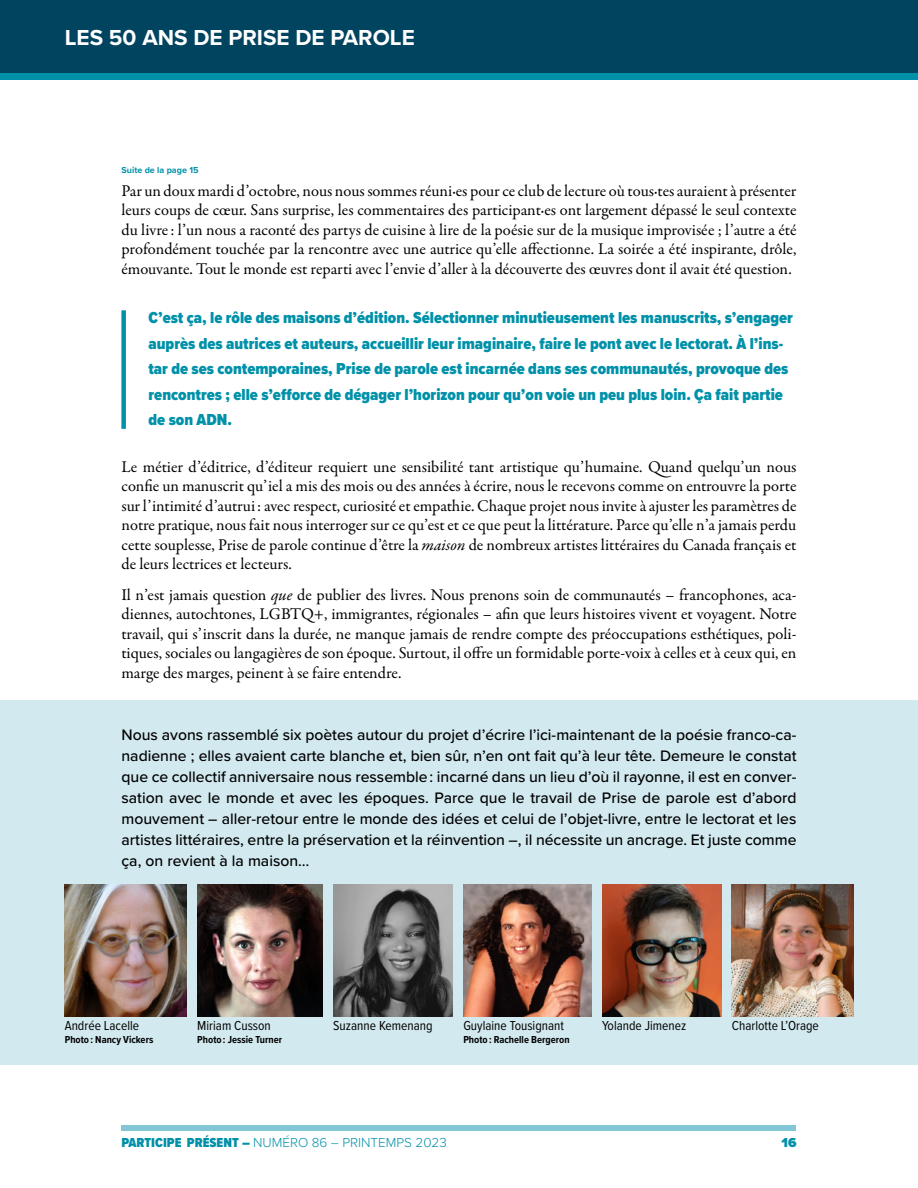
<style>
.page{position:relative;width:918px;height:1188px;background:#fff}
.page>*{position:absolute;margin:0;border:0;box-sizing:border-box;transform-origin:0 0}
.t1{font:700 22.5px "Proxima Nova";color:#fff}
.t2{font:16.5px/19.5px "Garamond Premr Pro";color:#000;text-align:justify}
.t3{font:900 16.5px/25.5px "Proxima Nova Cond";color:#0091a9}
.t4{font:500 15.75px/21px "Proxima Nova";color:#000;text-align:justify}
.t5{font:13.5px "Proxima Nova Cond";color:#000}
.t6{font:300 13.5px "Proxima Nova";color:#0091a9}
.t7{font:900 13.5px "Proxima Nova";color:#0091a9}
.t8{font:700 10.5px "Proxima Nova Cond";color:#000}
.t9{font:700 9px "Proxima Nova";color:#0091a9}
.s1{font-style:italic}
.s2{font-family:"Proxima Nova Cond";font-weight:900}
.s3{font-weight:900}
</style>
<div class="page">
<div style="left:0;top:0;width:918px;height:79px;background:#0091a9"></div>
<div style="left:0;top:0;width:918px;height:73px;background:#004460"></div>
<div style="left:122px;top:1125px;width:674px;height:6px;background:#82c6d5"></div>
<div style="left:121px;top:310px;width:5px;height:119px;background:#0091a9"></div>
<div style="left:0;top:700px;width:918px;height:365px;background:#d2e9ef"></div>
<img style="left:65px;top:884px;width:122px;height:132px">
<img style="left:197px;top:884px;width:126px;height:132px">
<img style="left:333px;top:884px;width:120px;height:132px">
<img style="left:463px;top:884px;width:128px;height:132px">
<img style="left:602px;top:884px;width:119px;height:132px">
<img style="left:732px;top:884px;width:121px;height:132px">
<h1 class="t1" style="left:65px;top:21px;width:352px">LES 50 ANS DE PRISE DE PAROLE</h1>
<p class="t9" style="left:122px;top:163px;width:79px">Suite de la page 15</p>
<p class="t2" style="left:122px;top:181px;width:677px">Par un doux mardi d’octobre, nous nous sommes réuni·es pour ce club de lecture où tous·tes auraient à présenter leurs coups de cœur. Sans surprise, les commentaires des participant·es ont largement dépassé le seul contexte du livre: l’un nous a raconté des partys de cuisine à lire de la poésie sur de la musique improvisée ; l’autre a été profondément touchée par la rencontre avec une autrice qu’elle affectionne. La soirée a été inspirante, drôle, émouvante. Tout le monde est reparti avec l’envie d’aller à la découverte des œuvres dont il avait été question.</p>
<p class="t3" style="left:148px;top:305px;width:646px">C’est ça, le rôle des maisons d’édition. Sélectionner minutieusement les manuscrits, s’engager auprès des autrices et auteurs, accueillir leur imaginaire, faire le pont avec le lectorat. À l’ins&shy;tar de ses contemporaines, Prise de parole est incarnée dans ses communautés, provoque des rencontres ; elle s’efforce de dégager l’horizon pour qu’on voie un peu plus loin. Ça fait partie de son ADN.</p>
<p class="t2" style="left:122px;top:457px;width:677px">Le métier d’éditrice, d’éditeur requiert une sensibilité tant artistique qu’humaine. Quand quelqu’un nous confie un manuscrit qu’iel a mis des mois ou des années à écrire, nous le recevons comme on entrouvre la porte sur l’intimité d’autrui: avec respect, curiosité et empathie. Chaque projet nous invite à ajuster les paramètres de notre pratique, nous fait nous interroger sur ce qu’est et ce que peut la littérature. Parce qu’elle n’a jamais perdu cette souplesse, Prise de parole continue d’être la <span class="s1">maison</span> de nombreux artistes littéraires du Canada français et de leurs lectrices et lecteurs.</p>
<p class="t2" style="left:122px;top:585px;width:677px">Il n’est jamais question <span class="s1">que</span> de publier des livres. Nous prenons soin de communautés – francophones, aca&shy;diennes, autochtones, LGBTQ+, immigrantes, régionales – afin que leurs histoires vivent et voyagent. Notre travail, qui s’inscrit dans la durée, ne manque jamais de rendre compte des préoccupations esthétiques, poli&shy;tiques, sociales ou langagières de son époque. Surtout, il offre un formidable porte-voix à celles et à ceux qui, en marge des marges, peinent à se faire entendre.</p>
<p class="t4" style="left:122px;top:723px;width:677px">Nous avons rassemblé six poètes autour du projet d’écrire l’ici-maintenant de la poésie franco-ca&shy;nadienne ; elles avaient carte blanche et, bien sûr, n’en ont fait qu’à leur tête. Demeure le constat que ce collectif anniversaire nous ressemble : incarné dans un lieu d’où il rayonne, il est en conver&shy;sation avec le monde et avec les époques. Parce que le travail de Prise de parole est d’abord mouvement – aller-retour entre le monde des idées et celui de l’objet-livre, entre le lectorat et les artistes littéraires, entre la préservation et la réinvention –, il nécessite un ancrage. Et juste comme ça, on revient à la maison…</p>
<p class="t5" style="left:65px;top:1015px;width:76px">Andrée Lacelle</p>
<p class="t8" style="left:65px;top:1032px;width:90px">Photo : Nancy Vickers</p>
<p class="t5" style="left:197px;top:1015px;width:75px">Miriam Cusson</p>
<p class="t8" style="left:197px;top:1032px;width:86px">Photo : Jessie Turner</p>
<p class="t5" style="left:333px;top:1015px;width:101px">Suzanne Kemenang</p>
<p class="t5" style="left:463px;top:1015px;width:102px">Guylaine Tousignant</p>
<p class="t8" style="left:463px;top:1032px;width:108px">Photo : Rachelle Bergeron</p>
<p class="t5" style="left:602px;top:1015px;width:86px">Yolande Jimenez</p>
<p class="t5" style="left:732px;top:1015px;width:89px">Charlotte L’Orage</p>
<p class="t6" style="left:122px;top:1132px;width:327px"><span class="s2">PARTICIPE PRÉSENT</span> <span class="s3">–</span> NUMÉRO 86 – PRINTEMPS 2023</p>
<p class="t7" style="left:782px;top:1133px;width:16px">16</p>
</div>
